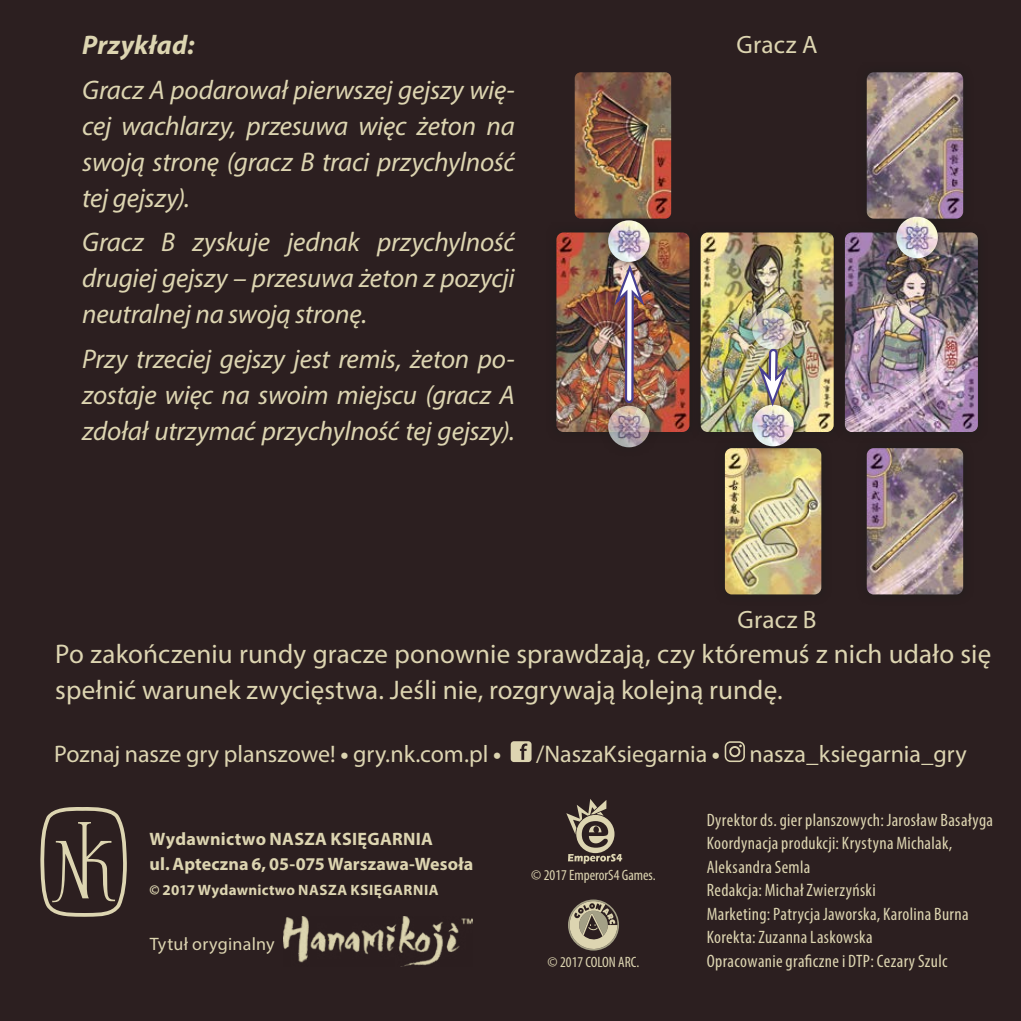
<style>
.page{position:relative;width:1021px;height:1021px;background:#fff}
.page>*{position:absolute;margin:0;border:0;box-sizing:border-box;transform-origin:0 0}
.t1{font:italic 27px/36px "Myriad Pro";letter-spacing:-.01em;color:#ddd5b1;text-align:justify}
.t2{font:27px/36px "Myriad Pro";letter-spacing:.005em;color:#ddd5b1}
.t3{font:italic 700 27px "Myriad Pro";letter-spacing:.01em;color:#ddd5b1}
.t4{font:25.2px "Myriad Pro";letter-spacing:.01em;color:#ddd5b1}
.t5{font:24px "Myriad Pro";letter-spacing:-.005em;color:#ddd5b1}
.t6{font:condensed 18px/23.4px "Myriad Pro";letter-spacing:.02em;color:#ddd5b1}
.t7{font:700 18px/24.9px "Myriad Pro";letter-spacing:.01em;color:#ddd5b1}
.t8{font:18px "Myriad Pro";letter-spacing:.015em;color:#ddd5b1}
.t9{font:condensed 15px "Myriad Pro";color:#ddd5b1}
.t10{font:700 15px "Myriad Pro";letter-spacing:.03em;color:#ddd5b1}
.s1{font-weight:700}
</style>
<div class="page">
<div style="left:0;top:0;width:1020px;height:1020px;background:#2c1f20"></div>
<svg style="left:510px;top:741px;width:21px;height:21px"></svg>
<svg style="left:724px;top:741px;width:21px;height:21px"></svg>
<img style="left:574px;top:72px;width:97px;height:146px">
<img style="left:866px;top:72px;width:97px;height:146px">
<img style="left:866px;top:448px;width:97px;height:146px">
<div style="left:714px;top:437px;width:118px;height:168px;background:#1d1d1b;opacity:.75"></div>
<img style="left:725px;top:448px;width:96px;height:146px">
<img style="left:556px;top:232px;width:133px;height:200px">
<div style="left:690px;top:221px;width:154px;height:222px;background:#281d1e"></div>
<img style="left:700px;top:232px;width:133px;height:200px">
<img style="left:844px;top:232px;width:133px;height:200px">
<div style="left:597px;top:395px;width:63px;height:63px;background:#1d1d1b;opacity:.75"></div>
<img style="left:647px;top:406px;width:2px;height:41px">
<div style="left:741px;top:297px;width:63px;height:64px;background:#1d1d1b;opacity:.75"></div>
<img style="left:752px;top:308px;width:41px;height:41px">
<div style="left:741px;top:394px;width:63px;height:63px;background:#1d1d1b;opacity:.75"></div>
<img style="left:752px;top:405px;width:41px;height:41px">
<div style="left:885px;top:206px;width:63px;height:63px;background:#1d1d1b;opacity:.75"></div>
<img style="left:896px;top:217px;width:41px;height:41px">
<div style="left:597px;top:209px;width:63px;height:64px;background:#1d1d1b;opacity:.75"></div>
<img style="left:608px;top:220px;width:41px;height:42px">
<img style="left:566px;top:261px;width:81px;height:690px">
<img style="left:755px;top:232px;width:36px;height:178px">
<img style="left:283px;top:916px;width:189px;height:50px">
<svg style="left:40px;top:807px;width:87px;height:109px"></svg>
<p class="t3" style="left:82px;top:28px;width:114px">Przykład:</p>
<p class="t1" style="left:82px;top:71px;width:434px">Gracz A podarował pierwszej gejszy wię&shy;cej wachlarzy, przesuwa więc żeton na swoją stronę (gracz B traci przychylność tej gejszy).</p>
<p class="t1" style="left:82px;top:224px;width:434px">Gracz B zyskuje jednak przychylność drugiej gejszy – przesuwa żeton z pozycji neutralnej na swoją stronę.</p>
<p class="t1" style="left:82px;top:340px;width:434px">Przy trzeciej gejszy jest remis, żeton po&shy;zostaje więc na swoim miejscu (gracz A zdołał utrzymać przychylność tej gejszy).</p>
<p class="t4" style="left:736px;top:29px;width:82px">Gracz A</p>
<p class="t4" style="left:737px;top:604px;width:81px">Gracz B</p>
<p class="t2" style="left:55px;top:635px;width:937px">Po zakończeniu rundy gracze ponownie sprawdzają, czy któremuś z nich udało się spełnić warunek zwycięstwa. Jeśli nie, rozgrywają kolejną rundę.</p>
<p class="t5" style="left:54px;top:739px;width:448px">Poznaj nasze gry planszowe! <span class="s1">•</span> gry.nk.com.pl <span class="s1">•</span></p>
<p class="t5" style="left:536px;top:739px;width:432px">/NaszaKsiegarnia <span class="s1">•</span> nasza_ksiegarnia_gry</p>
<p class="t7" style="left:149px;top:825px;width:325px">Wydawnictwo NASZA KSIĘGARNIA<br>ul. Apteczna 6, 05-075 Warszawa-Wesoła</p>
<p class="t10" style="left:149px;top:879px;width:290px">© 2017 Wydawnictwo NASZA KSIĘGARNIA</p>
<p class="t8" style="left:150px;top:933px;width:126px">Tytuł oryginalny</p>
<p class="t9" style="left:531px;top:866px;width:126px">© 2017 EmperorS4 Games.</p>
<p class="t9" style="left:547px;top:952px;width:93px">© 2017 COLON ARC.</p>
<p class="t6" style="left:706px;top:807px;width:288px">Dyrektor ds. gier planszowych: Jarosław Basałyga Koordynacja produkcji: Krystyna Michalak, Aleksandra Semla<br>Redakcja: Michał Zwierzyński<br>Marketing: Patrycja Jaworska, Karolina Burna Korekta: Zuzanna Laskowska<br>Opracowanie graficzne i DTP: Cezary Szulc</p>
</div>
